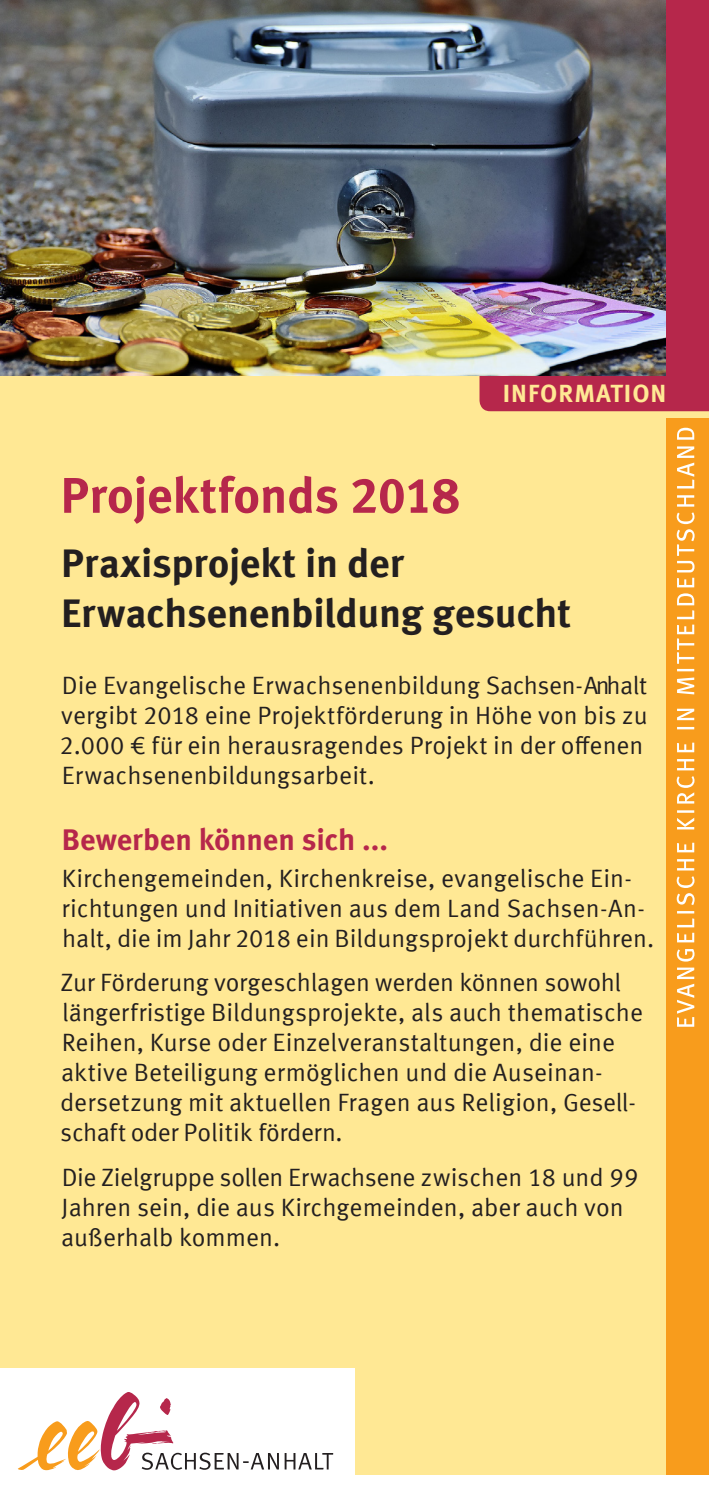
<style>
.page{position:relative;width:709px;height:1489px;background:#fff}
.page>*{position:absolute;margin:0;border:0;box-sizing:border-box;transform-origin:0 0}
.Überschr_4{font:700 50px "Meta Offc";letter-spacing:-.01em;color:#b6274b}
.Datum{font:700 40px/50px "Meta Offc";letter-spacing:-.01em;color:#231f20}
.Überschr_5{font:700 30px "Meta Offc";letter-spacing:-.005em;color:#b6274b}
.Fließtext{font:25px/30px "Meta Offc Norm";color:#231f20}
.Reiter{font:700 25px "Meta Offc";letter-spacing:.04em;color:#ffe894}
</style>
<div class="page">
<div style="left:0;top:0;width:709px;height:1474px;background:#ffe894"></div>
<div style="left:479px;top:376px;width:187px;height:35px;background:#b6274b"></div>
<img style="left:0;top:0;width:666px;height:376px">
<div style="left:666px;top:418px;width:43px;height:1056px;background:#f89c1c"></div>
<svg style="left:676px;top:427px;width:18px;height:599px"></svg>
<div style="left:666px;top:0;width:43px;height:411px;background:#b6274b"></div>
<div style="left:0;top:1368px;width:354px;height:106px;background:#fff"></div>
<svg style="left:17px;top:1391px;width:316px;height:79px"></svg>
<p class="Reiter" style="left:503px;top:378px;width:165px">INFORMATION</p>
<p class="Überschr_4" style="left:60px;top:465px;width:401px">Projektfonds 2018</p>
<p class="Datum" style="left:61px;top:539px;width:511px">Praxisprojekt in der<br>Erwachsenenbildung gesucht</p>
<p class="Fließtext" style="left:60px;top:671px;width:589px">Die Evangelische Erwachsenenbildung Sachsen-Anhalt vergibt 2018 eine Projektförderung in Höhe von bis zu 2.000 € für ein herausragendes Projekt in der offenen Erwachsenenbildungsarbeit.</p>
<p class="Überschr_5" style="left:62px;top:821px;width:327px">Bewerben können sich ...</p>
<p class="Fließtext" style="left:61px;top:864px;width:594px">Kirchengemeinden, Kirchenkreise, evangelische Ein&shy;richtungen und Initiativen aus dem Land Sachsen-An&shy;halt, die im Jahr 2018 ein Bildungsprojekt durchführen.</p>
<p class="Fließtext" style="left:60px;top:968px;width:584px">Zur Förderung vorgeschlagen werden können sowohl längerfristige Bildungsprojekte, als auch thematische Reihen, Kurse oder Einzelveranstaltungen, die eine aktive Beteiligung ermöglichen und die Auseinan&shy;dersetzung mit aktuellen Fragen aus Religion, Gesell&shy;schaft oder Politik fördern.</p>
<p class="Fließtext" style="left:61px;top:1162px;width:578px">Die Zielgruppe sollen Erwachsene zwischen 18 und 99<br>Jahren sein, die aus Kirchgemeinden, aber auch von außerhalb kommen.</p>
</div>
